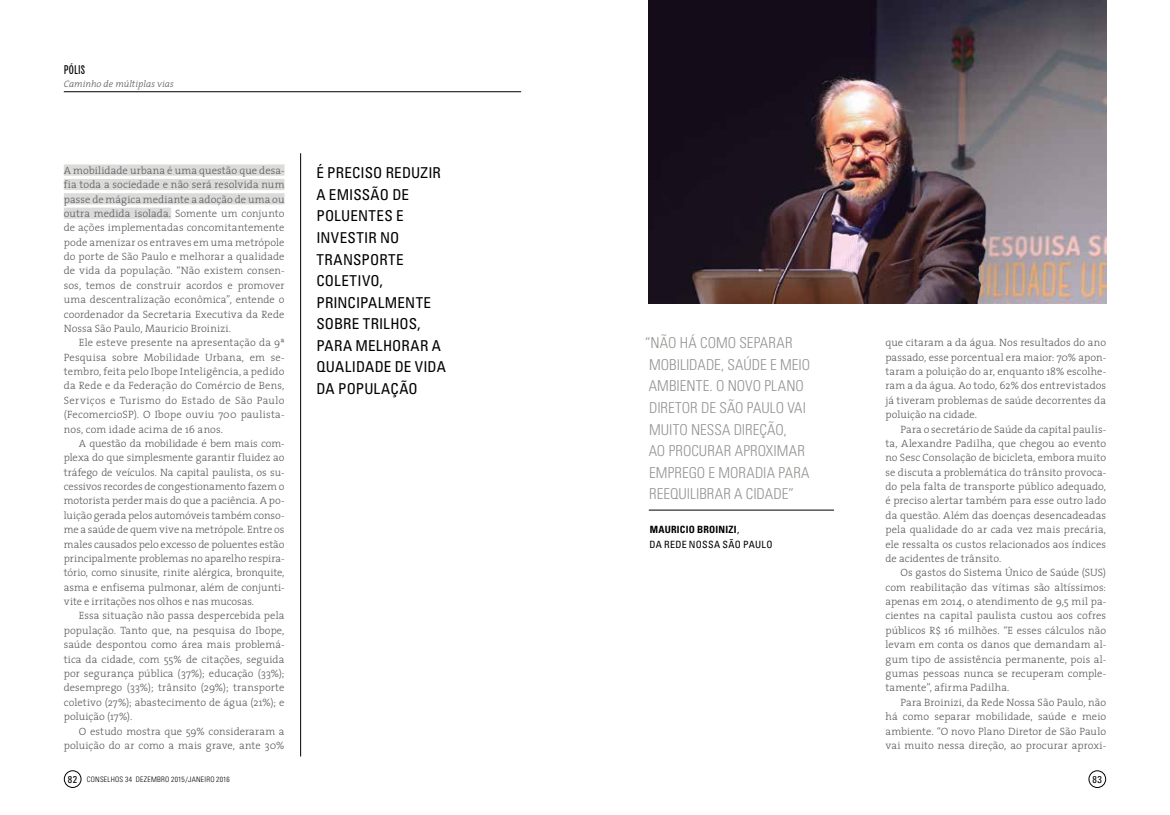
<style>
.page{position:relative;width:1170px;height:815px;background:#fff}
.page>*{position:absolute;margin:0;border:0;box-sizing:border-box;transform-origin:0 0}
.t1{font:300 condensed 15px/21.5px "Univers LT Std";color:#939491}
.t2{font:condensed 15px/21.5px "Univers LT Std";letter-spacing:.015em;color:#000}
.t3{font:12.5px "Chartwell Bars";letter-spacing:.015em;color:#000}
.t4{font:300 10.62px/14.4px "The Serif";letter-spacing:.005em;color:#58595b;text-align:justify}
.t5{font:condensed 10px/14.4px "Univers LT Std";letter-spacing:.035em;color:#000}
.t6{font:italic 300 9.38px "The Serif";letter-spacing:.005em;color:#58595b}
.t7{font:300 condensed 7.5px "Univers LT Std";letter-spacing:.03em;color:#000}
.s1{font-weight:700}
.s2{font-weight:400;font-size:10px}
</style>
<div class="page">
<hr style="left:64px;top:92px;width:457px;height:1px;background:#000">
<div style="left:64px;top:770px;width:17px;height:18px;border:1px solid #000;border-radius:50%"></div>
<div style="left:1088px;top:770px;width:17px;height:18px;border:1px solid #000;border-radius:50%"></div>
<div style="left:64px;top:164px;width:220px;height:12px;background:#dbdcda"></div>
<div style="left:64px;top:179px;width:220px;height:11px;background:#dbdcda"></div>
<div style="left:64px;top:193px;width:220px;height:11px;background:#dbdcda"></div>
<div style="left:64px;top:208px;width:107px;height:11px;background:#dbdcda"></div>
<hr style="left:648px;top:510px;width:186px;height:1px;background:#000">
<hr style="left:300px;top:153px;width:1px;height:603px;background:#000">
<img style="left:648px;top:0;width:458px;height:303px">
<p class="t3" style="left:64px;top:62px;width:23px">pólis</p>
<p class="t6" style="left:64px;top:76px;width:112px">Caminho de múltiplas vias</p>
<p class="t4" style="left:64px;top:163px;width:222px">A mobilidade urbana é uma questão que desa&shy;fia toda a sociedade e não será resolvida num passe de mágica mediante a adoção de uma ou outra medida isolada. Somente um conjunto de ações implementadas concomitantemente pode amenizar os entraves em uma metrópole do porte de São Paulo e melhorar a qualidade de vida da população. “Não existem consen&shy;sos, temos de construir acordos e promover uma descentralização econômica”, entende o coordenador da Secretaria Executiva da Rede Nossa São Paulo, Mauricio Broinizi.</p>
<p class="t4" style="left:64px;top:335px;width:222px;text-indent:15px">Ele esteve presente na apresentação da 9ª Pesquisa sobre Mobilidade Urbana, em se&shy;tembro, feita pelo Ibope Inteligência, a pedido da Rede e da Federação do Comércio de Bens, Serviços e Turismo do Estado de São Paulo (FecomercioSP). O Ibope ouviu 700 paulista&shy;nos, com idade acima de 16 anos.</p>
<p class="t4" style="left:64px;top:436px;width:222px;text-indent:15px">A questão da mobilidade é bem mais com&shy;plexa do que simplesmente garantir fluidez ao tráfego de veículos. Na capital paulista, os su&shy;cessivos recordes de congestionamento fazem o motorista perder mais do que a paciência. A po&shy;luição gerada pelos automóveis também conso&shy;me a saúde de quem vive na metrópole. Entre os males causados pelo excesso de poluentes estão principalmente problemas no aparelho respira&shy;tório, como sinusite, rinite alérgica, bronquite, asma e enfisema pulmonar, além de conjunti&shy;vite e irritações nos olhos e nas mucosas.</p>
<p class="t4" style="left:64px;top:608px;width:222px;text-indent:15px">Essa situação não passa despercebida pela população. Tanto que, na pesquisa do Ibope, saúde despontou como área mais problemá&shy;tica da cidade, com 55% de citações, seguida por segurança pública (37%); educação (33%); desemprego (33%); trânsito (29%); transporte coletivo (27%); abastecimento de água (21%); e poluição (17%).</p>
<p class="t4" style="left:64px;top:723px;width:222px;text-align:right">O estudo mostra que 59% consideraram a poluição do ar como a mais grave, ante 30%</p>
<h1 class="t2" style="left:316px;top:162px;width:131px">É PRECISO REDUZIR<br>A EMISSÃO DE<br>POLUENTES E<br>INVESTIR NO<br>TRANSPORTE<br>COLETIVO,<br>PRINCIPALMENTE<br>SOBRE TRILHOS,<br>PARA MELHORAR A<br>QUALIDADE DE VIDA<br>DA POPULAÇÃO</h1>
<h1 class="t1" style="left:644px;top:332px;width:167px">“NÃO HÁ COMO SEPARAR<br>MOBILIDADE, SAÚDE E MEIO<br>AMBIENTE. O NOVO PLANO<br>DIRETOR DE SÃO PAULO VAI<br>MUITO NESSA DIREÇÃO,<br>AO PROCURAR APROXIMAR<br>EMPREGO E MORADIA PARA<br>REEQUILIBRAR A CIDADE”</h1>
<p class="t5" style="left:649px;top:522px;width:125px"><span class="s1">MAURICIO BROINIZI</span>,<br>DA REDE NOSSA SÃO PAULO</p>
<p class="t4" style="left:885px;top:335px;width:222px">que citaram a da água. Nos resultados do ano passado, esse porcentual era maior: 70% apon&shy;taram a poluição do ar, enquanto 18% escolhe&shy;ram a da água. Ao todo, 62% dos entrevistados já tiveram problemas de saúde decorrentes da poluição na cidade.</p>
<p class="t4" style="left:885px;top:421px;width:222px;text-indent:15px">Para o secretário de Saúde da capital paulis&shy;ta, Alexandre Padilha, que chegou ao evento no Sesc Consolação de bicicleta, embora muito se discuta a problemática do trânsito provoca&shy;do pela falta de transporte público adequado, é preciso alertar também para esse outro lado da questão. Além das doenças desencadeadas pela qualidade do ar cada vez mais precária, ele ressalta os custos relacionados aos índices de acidentes de trânsito.</p>
<p class="t4" style="left:885px;top:565px;width:222px;text-indent:15px">Os gastos do Sistema Único de Saúde (SUS) com reabilitação das vítimas são altíssimos: apenas em 2014, o atendimento de 9,5 mil pa&shy;cientes na capital paulista custou aos cofres públicos R$ 16 milhões. “E esses cálculos não levam em conta os danos que demandam al&shy;gum tipo de assistência permanente, pois al&shy;gumas pessoas nunca se recuperam comple&shy;tamente”, afirma Padilha.</p>
<p class="t4" style="left:885px;top:695px;width:222px;text-indent:15px">Para Broinizi, da Rede Nossa São Paulo, não há como separar mobilidade, saúde e meio ambiente. “O novo Plano Diretor de São Paulo vai muito nessa direção, ao procurar aproxi-</p>
<p class="t7" style="left:68px;top:775px;width:163px"><span class="s2">82</span> CONSELHOS 34 DEZEMBRO 2015/JANEIRO 2016</p>
<p class="t5" style="left:1092px;top:772px;width:11px">83</p>
</div>
